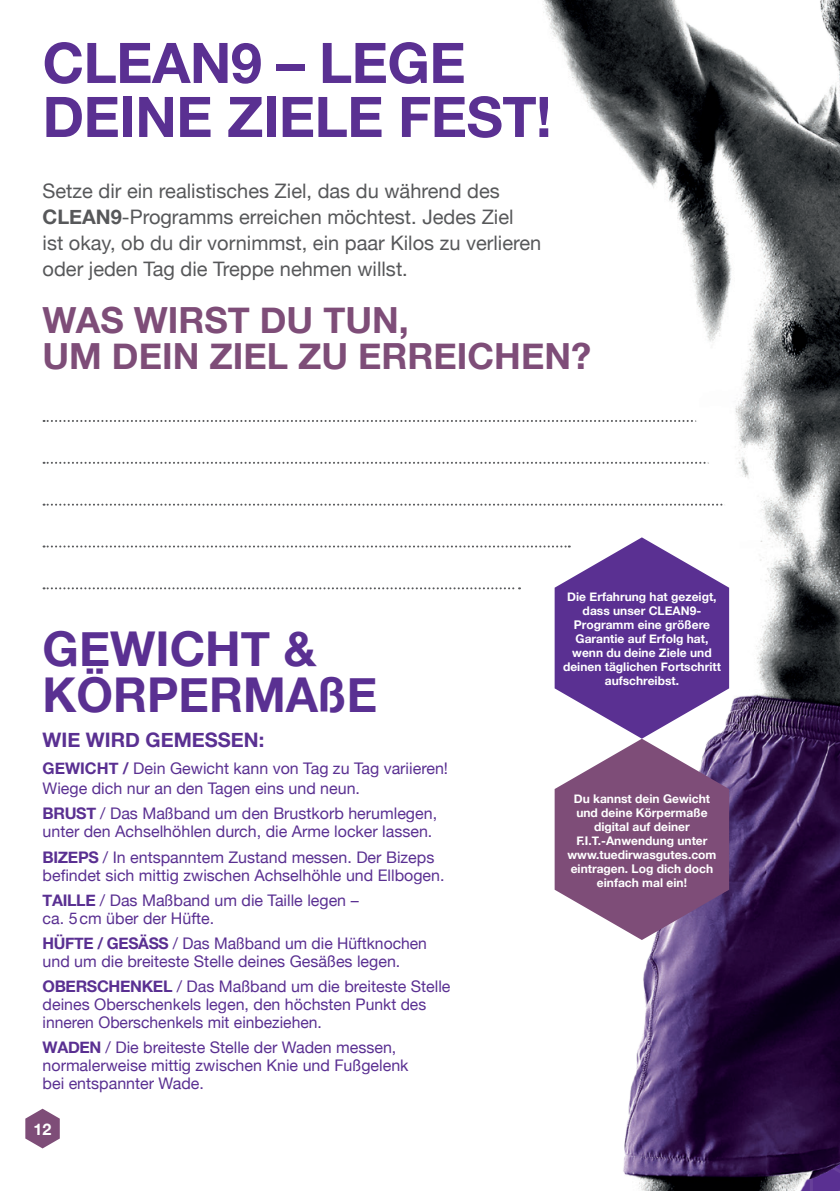
<style>
.page{position:relative;width:840px;height:1191px;background:#fff}
.page>*{position:absolute;margin:0;border:0;box-sizing:border-box;transform-origin:0 0}
.t1{font:700 56px/54px "Helvetica Neue";letter-spacing:-.01em;color:#5a3092}
.t2{font:700 48px/46px "Helvetica Neue";color:#5a3092}
.t3{font:700 36px/36px "Helvetica Neue";color:#7e4d78}
.t4{font:20px/26px "Helvetica Neue";color:#57585a}
.t5{font:700 20px "Helvetica Neue";color:#5a3092}
.t6{font:16px/18px "Helvetica Neue";color:#5a3092}
.t7{font:700 16px "Helvetica Neue";color:#fff}
.t8{font:700 12px/14px "Helvetica Neue";color:#fff;text-align:center}
.s1{font-weight:700}
</style>
<div class="page">
<svg style="left:44px;top:503px;width:447px;height:2px"></svg>
<svg style="left:44px;top:462px;width:447px;height:2px"></svg>
<svg style="left:44px;top:420px;width:447px;height:2px"></svg>
<img style="left:493px;top:0;width:346px;height:1191px">
<svg style="left:44px;top:537px;width:684px;height:403px"></svg>
<svg style="left:25px;top:1108px;width:35px;height:40px"></svg>
<h1 class="t1" style="left:43px;top:37px;width:510px">CLEAN9 – LEGE<br>DEINE ZIELE FEST!</h1>
<p class="t4" style="left:43px;top:179px;width:500px">Setze dir ein realistisches Ziel, das du während des <span class="s1">CLEAN9</span>-Programms erreichen möchtest. Jedes Ziel<br>ist okay, ob du dir vornimmst, ein paar Kilos zu verlieren oder jeden Tag die Treppe nehmen willst.</p>
<h3 class="t3" style="left:43px;top:303px;width:549px">WAS WIRST DU TUN,<br>UM DEIN ZIEL ZU ERREICHEN?</h3>
<h2 class="t2" style="left:43px;top:627px;width:336px">GEWICHT &amp;<br>KÖRPERMAßE</h2>
<p class="t5" style="left:43px;top:724px;width:223px">WIE WIRD GEMESSEN:</p>
<p class="t6" style="left:43px;top:759px;width:407px;line-height:20px"><span class="s1">GEWICHT /</span> Dein Gewicht kann von Tag zu Tag variieren!<br>Wiege dich nur an den Tagen eins und neun.</p>
<p class="t6" style="left:43px;top:805px;width:396px"><span class="s1">BRUST</span> / Das Maßband um den Brustkorb herumlegen, unter den Achselhöhlen durch, die Arme locker lassen.</p>
<p class="t6" style="left:43px;top:848px;width:403px"><span class="s1">BIZEPS</span> / In entspanntem Zustand messen. Der Bizeps befindet sich mittig zwischen Achselhöhle und Ellbogen.</p>
<p class="t6" style="left:43px;top:892px;width:317px"><span class="s1">TAILLE</span> / Das Maßband um die Taille legen – ca. 5cm über der Hüfte.</p>
<p class="t6" style="left:43px;top:935px;width:386px"><span class="s1">HÜFTE / GESÄSS</span> / Das Maßband um die Hüftknochen und um die breiteste Stelle deines Gesäßes legen.</p>
<p class="t6" style="left:43px;top:978px;width:409px"><span class="s1">OBERSCHENKEL</span> / Das Maßband um die breiteste Stelle deines Oberschenkels legen, den höchsten Punkt des inneren Oberschenkels mit einbeziehen.</p>
<p class="t6" style="left:43px;top:1039px;width:367px"><span class="s1">WADEN</span> / Die breiteste Stelle der Waden messen, normalerweise mittig zwischen Knie und Fußgelenk bei entspannter Wade.</p>
<p class="t7" style="left:34px;top:1116px;width:19px">12</p>
<p class="t8" style="left:562px;top:590px;width:159px">Die Erfahrung hat gezeigt, dass unser CLEAN9-<br>Programm eine größere<br>Garantie auf Erfolg hat, wenn du deine Ziele und deinen täglichen Fortschritt aufschreibst.</p>
<p class="t8" style="left:567px;top:791px;width:150px">Du kannst dein Gewicht und deine Körpermaße digital auf deiner<br>F.I.T.-Anwendung unter www.tuedirwasgutes.com eintragen. Log dich doch einfach mal ein!</p>
</div>
